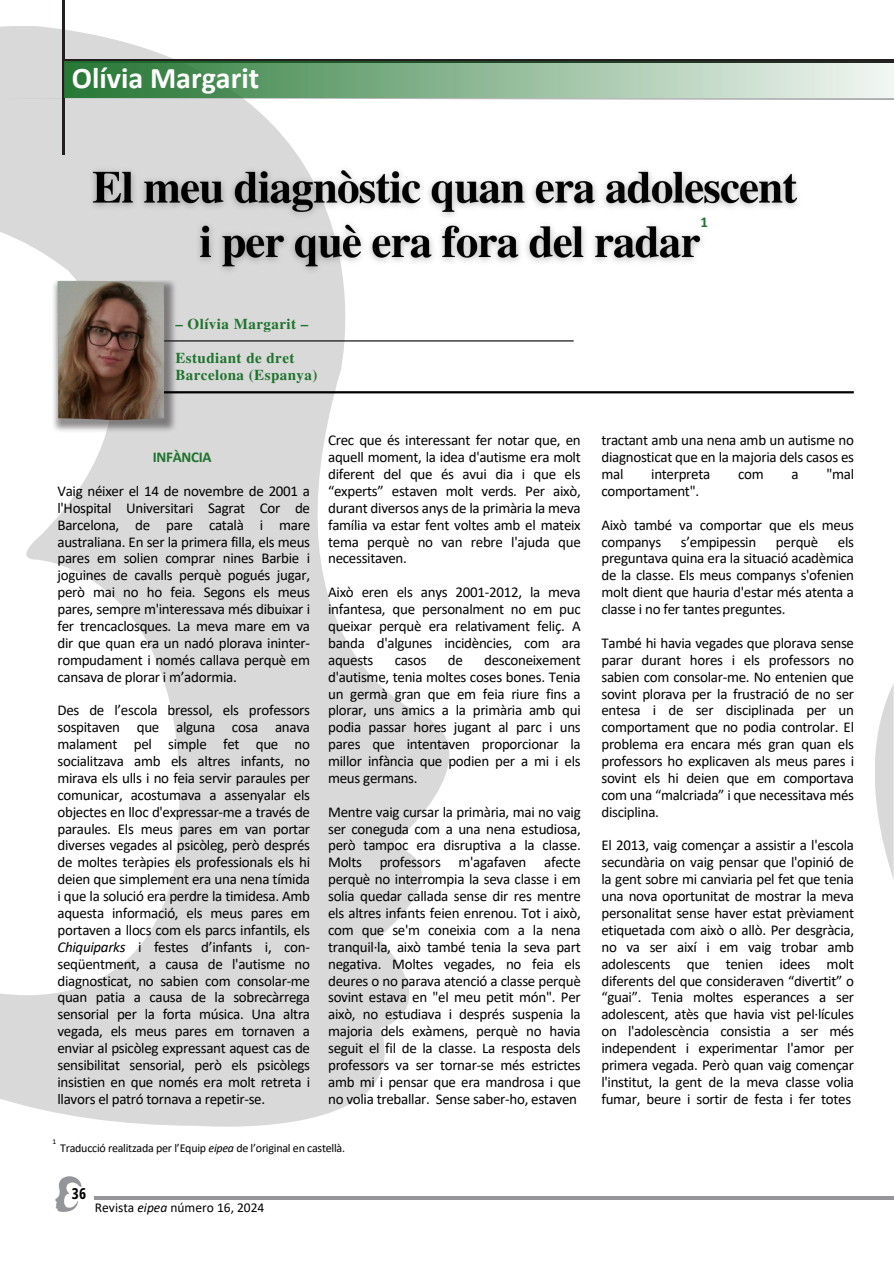
<style>
.page{position:relative;width:894px;height:1264px;background:#fff}
.page>*{position:absolute;margin:0;border:0;box-sizing:border-box;transform-origin:0 0}
.t1{font:700 30px "Calibri";color:#fff}
.t2{font:15px/16.8px "Calibri";letter-spacing:-.02em;color:#000;text-align:justify}
.t3{font:700 15px/16.8px "Free Serif";letter-spacing:.03em;color:#1e732d}
.t4{font:700 15px "Calibri";letter-spacing:-.02em;color:#1e732d}
.t5{font:700 15px "Open Sans Condensed";color:#000}
.t6{font:13.5px "Calibri";color:#000}
.t7{font:12px "Calibri";letter-spacing:-.02em;color:#000}
.t8{font:7.5px "Calibri";color:#000}
.s1{font-style:italic}
</style>
<div class="page">
<svg style="left:0;top:26px;width:449px;height:1100px;fill:#d9d9d9"></svg>
<svg style="left:875px;top:685px;width:18px;height:192px;fill:#d9d9d9"></svg>
<svg style="left:55px;top:1176px;width:26px;height:36px"></svg>
<hr style="left:95px;top:1196px;width:798px;height:3px;background:#939598">
<hr style="left:149px;top:340px;width:424px;height:1px;background:#000">
<img style="left:53px;top:280px;width:124px;height:153px">
<hr style="left:149px;top:391px;width:704px;height:2px;background:#000">
<img style="left:58px;top:280px;width:106px;height:140px">
<img style="left:81px;top:160px;width:717px;height:121px">
<svg style="left:64px;top:59px;width:829px;height:3px;fill:#231f20"></svg>
<svg style="left:7px;top:98px;width:886px;height:2px"></svg>
<hr style="left:63px;top:0;width:1px;height:155px;background:#231f20">
<img style="left:64px;top:62px;width:829px;height:36px">
<p class="t1" style="left:72px;top:65px;width:189px">Olívia Margarit</p>
<h5 class="t4" style="left:700px;top:216px;width:9px">1</h5>
<h5 class="t3" style="left:175px;top:316px;width:134px">– Olívia Margarit –</h5>
<h5 class="t3" style="left:175px;top:350px;width:143px">Estudiant de dret<br>Barcelona (Espanya)</h5>
<p class="t4" style="left:153px;top:451px;width:60px">INFÀNCIA</p>
<p class="t2" style="left:57px;top:484px;width:254px">Vaig néixer el 14 de novembre de 2001 a l'Hospital Universitari Sagrat Cor de Barcelona, de pare català i mare australiana. En ser la primera filla, els meus pares em solien comprar nines Barbie i joguines de cavalls perquè pogués jugar, però mai no ho feia. Segons els meus pares, sempre m'interessava més dibuixar i fer trencaclosques. La meva mare em va dir que quan era un nadó plorava ininter&shy;rompudament i només callava perquè em cansava de plorar i m’adormia.</p>
<h3 class="t2" style="left:57px;top:703px;width:254px">Des de l’escola bressol, els professors sospitaven que alguna cosa anava malament pel simple fet que no socialitzava amb els altres infants, no mirava els ulls i no feia servir paraules per comunicar, acostumava a assenyalar els objectes en lloc d'expressar-me a través de paraules. Els meus pares em van portar diverses vegades al psicòleg, però després de moltes teràpies els professionals els hi deien que simplement era una nena tímida i que la solució era perdre la timidesa. Amb aquesta informació, els meus pares em portaven a llocs com els parcs infantils, els <span class="s1">Chiquiparks</span> i festes d’infants i, con&shy;seqüentment, a causa de l'autisme no diagnosticat, no sabien com consolar-me quan patia a causa de la sobrecàrrega sensorial per la forta música. Una altra vegada, els meus pares em tornaven a enviar al psicòleg expressant aquest cas de sensibilitat sensorial, però els psicòlegs insistien en que només era molt retreta i llavors el patró tornava a repetir-se.</h3>
<h5 class="t2" style="left:328px;top:433px;width:254px">Crec que és interessant fer notar que, en aquell moment, la idea d'autisme era molt diferent del que és avui dia i que els “experts” estaven molt verds. Per això, durant diversos anys de la primària la meva família va estar fent voltes amb el mateix tema perquè no van rebre l'ajuda que necessitaven.</h5>
<h5 class="t2" style="left:328px;top:585px;width:254px">Això eren els anys 2001-2012, la meva infantesa, que personalment no em puc queixar perquè era relativament feliç. A banda d'algunes incidències, com ara aquests</h5>
<h5 class="t2" style="left:328px;top:652px;width:254px;text-indent:156px">desconeixement d'autisme, tenia moltes coses bones. Tenia un germà gran que em feia riure fins a plorar, uns amics a la primària amb qui podia passar hores jugant al parc i uns pares que intentaven proporcionar la millor infància que podien per a mi i els meus germans.</h5>
<p class="t2" style="left:328px;top:804px;width:254px">Mentre vaig cursar la primària, mai no vaig ser coneguda com a una nena estudiosa, però tampoc era disruptiva a la classe.<br>Molts professors m'agafaven afecte perquè no interrompia la seva classe i em solia quedar callada sense dir res mentre els altres infants feien enrenou. Tot i això, com que se'm coneixia com a la nena tranquil·la, això també tenia la seva part negativa. Moltes vegades, no feia els deures o no parava atenció a classe perquè sovint estava en "el meu petit món". Per això, no estudiava i després suspenia la majoria dels exàmens, perquè no havia seguit el fil de la classe. La resposta dels professors va ser tornar-se més estrictes amb mi i pensar que era mandrosa i que no volia treballar. Sense saber-ho, estaven</p>
<h5 class="t2" style="left:394px;top:652px;width:33px">casos</h5>
<h5 class="t2" style="left:448px;top:652px;width:17px">de</h5>
<p class="t8" style="left:53px;top:1138px;width:5px">1</p>
<h5 class="t7" style="left:60px;top:1142px;width:286px">Traducció realitzada per l’Equip <span class="s1">eipea</span> de l’original en castellà.</h5>
<h2 class="t5" style="left:72px;top:1183px;width:16px">36</h2>
<h5 class="t6" style="left:95px;top:1201px;width:171px">Revista <span class="s1">eipea</span> número 16, 2024</h5>
<h4 class="t2" style="left:601px;top:433px;width:254px">tractant amb una nena amb un autisme no diagnosticat que en la majoria dels casos es mal</h4>
<h4 class="t2" style="left:651px;top:467px;width:61px">interpreta</h4>
<h4 class="t2" style="left:737px;top:467px;width:27px">com</h4>
<h4 class="t2" style="left:791px;top:467px;width:9px">a</h4>
<h4 class="t2" style="left:826px;top:467px;width:29px">"mal</h4>
<h4 class="t2" style="left:601px;top:484px;width:99px">comportament".</h4>
<h4 class="t2" style="left:601px;top:517px;width:254px">Això també va comportar que els meus companys</h4>
<h4 class="t2" style="left:680px;top:534px;width:77px">s’empipessin</h4>
<h4 class="t2" style="left:775px;top:534px;width:44px">perquè</h4>
<h4 class="t2" style="left:601px;top:534px;width:254px;text-indent:236px">els preguntava quina era la situació acadèmica de la classe. Els meus companys s'ofenien molt dient que hauria d'estar més atenta a classe i no fer tantes preguntes.</h4>
<h5 class="t2" style="left:601px;top:635px;width:254px">També hi havia vegades que plorava sense parar durant hores i els professors no sabien com consolar-me. No entenien que sovint plorava per la frustració de no ser entesa i de ser disciplinada per un comportament que no podia controlar. El problema era encara més gran quan els professors ho explicaven als meus pares i sovint els hi deien que em comportava com una “malcriada” i que necessitava més disciplina.</h5>
<h5 class="t2" style="left:601px;top:838px;width:254px">El 2013, vaig començar a assistir a l'escola secundària on vaig pensar que l'opinió de la gent sobre mi canviaria pel fet que tenia una nova oportunitat de mostrar la meva personalitat sense haver estat prèviament etiquetada com això o allò. Per desgràcia, no va ser així i em vaig trobar amb adolescents que tenien idees molt diferents del que consideraven “divertit” o “guai”. Tenia moltes esperances a ser adolescent, atès que havia vist pel·lícules on l'adolescència consistia a ser més independent i experimentar l'amor per primera vegada. Però quan vaig començar l'institut, la gent de la meva classe volia fumar, beure i sortir de festa i fer totes</h5>
</div>
